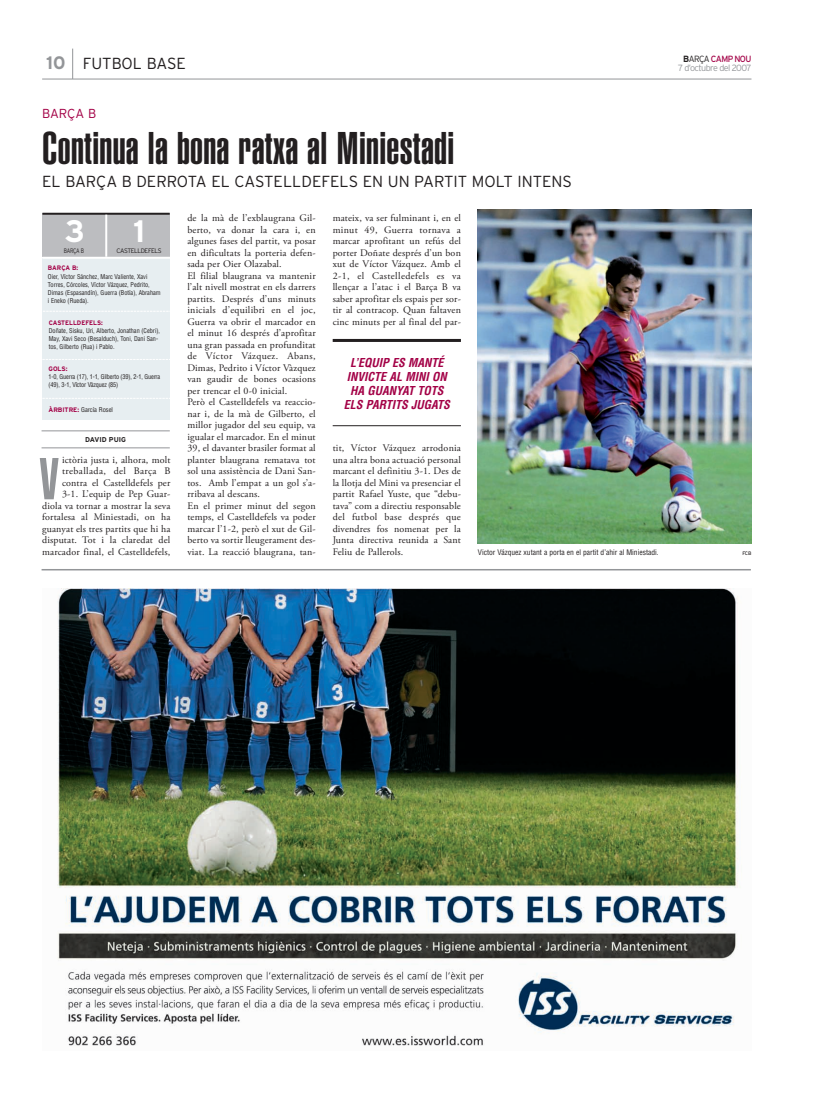
<style>
.page{position:relative;width:822px;height:1107px;background:#fff}
.page>*{position:absolute;margin:0;border:0;box-sizing:border-box;transform-origin:0 0}
.t1{font:58px "Helvetica LT Std Ultra Comp";color:#939598}
.t2{font:45px "Helvetica LT Std Ultra Comp";letter-spacing:.005em;color:#231f20}
.t3{font:700 31px "Interstate";color:#fff}
.t4{font:300 16px "Interstate";color:#231f20}
.t5{font:300 13px "Interstate";color:#a30146}
.t6{font:italic 700 condensed 12px/14px "Helvetica LT Std";color:#a30146;text-align:center}
.t7{font:10px/11.5px "Adobe Garamond Pro";letter-spacing:.015em;color:#231f20;text-align:justify}
.t8{font:300 9px "Interstate";letter-spacing:-.065em;color:#939598}
.t9{font:9px "Interstate";letter-spacing:-.065em;color:#a30146;scale:.95 1}
.t10{font:condensed 7.5px "Helvetica LT Std";color:#231f20}
.t11{font:700 7px "Interstate";color:#231f20}
.t12{font:condensed 6.5px/8px "Helvetica LT Std";color:#231f20;scale:.96 1}
.t13{font:condensed 6.5px/8px "Helvetica LT Std";letter-spacing:-.02em;color:#231f20;scale:.96 1}
.t14{font:700 6.5px "Interstate";color:#a30146;scale:.96 1}
.t15{font:condensed 6.5px "Helvetica LT Std";color:#231f20}
.t16{font:300 6.5px "Interstate";letter-spacing:-.065em;color:#231f20}
.t17{font:300 6.5px "Interstate";letter-spacing:-.065em;color:#231f20;scale:.8 1}
.t18{font:700 6.5px "Interstate";color:#a30146}
.t19{font:5px "Interstate";color:#231f20}
.s1{font-weight:700;color:#231f20}
.s2{font-weight:300;color:#231f20}
.s3{font-weight:700;font-size:18px;color:#939598}
.s4{font-family:"Interstate";font-weight:700;font-stretch:normal;color:#a30146}
</style>
<div class="page">
<img style="left:57px;top:588px;width:683px;height:458px">
<hr style="left:42px;top:569px;width:708px;height:1px;background:#939598">
<img style="left:477px;top:210px;width:274px;height:333px">
<hr style="left:42px;top:447px;width:128px;height:1px;background:#939598">
<hr style="left:42px;top:430px;width:128px;height:1px;background:#939598">
<hr style="left:332px;top:425px;width:129px;height:1px;background:#231f20">
<hr style="left:332px;top:339px;width:129px;height:3px;background:#231f20">
<hr style="left:42px;top:79px;width:709px;height:1px;background:#939598">
<hr style="left:72px;top:49px;width:1px;height:30px;background:#939598">
<div style="left:42px;top:258px;width:128px;height:162px;background:#e7eef1"></div>
<div style="left:42px;top:213px;width:127px;height:43px;background:#bcbdc0"></div>
<hr style="left:42px;top:213px;width:128px;height:2px;background:#231f20">
<hr style="left:42px;top:257px;width:128px;height:2px;background:#fff">
<svg style="left:43px;top:311px;width:126px;height:1px"></svg>
<hr style="left:105px;top:215px;width:2px;height:42px;background:#fff">
<svg style="left:42px;top:359px;width:128px;height:1px"></svg>
<svg style="left:42px;top:398px;width:128px;height:1px"></svg>
<p class="t9" style="left:683px;top:56px;width:73px"><span class="s1">B</span><span class="s2">ARÇA</span> CAMP NOU</p>
<h3 class="t4" style="left:46px;top:54px;width:141px"><span class="s3">10</span> FUTBOL BASE</h3>
<p class="t8" style="left:677px;top:63px;width:75px">7 d’octubre del 2007</p>
<h3 class="t5" style="left:42px;top:105px;width:55px">BARÇA B</h3>
<h2 class="t2" style="left:42px;top:132px;width:413px">Continua la bona ratxa al Miniestadi</h2>
<h3 class="t4" style="left:42px;top:172px;width:531px">EL BARÇA B DERROTA EL CASTELLDEFELS EN UN PARTIT MOLT INTENS</h3>
<h3 class="t3" style="left:65px;top:220px;width:21px">3</h3>
<h3 class="t3" style="left:133px;top:220px;width:13px">1</h3>
<p class="t17" style="left:64px;top:247px;width:27px">BARÇA B</p>
<p class="t16" style="left:116px;top:247px;width:47px">CASTELLDEFELS</p>
<p class="t14" style="left:48px;top:266px;width:33px">BARÇA B:</p>
<p class="t12" style="left:48px;top:273px;width:119px">Oier, Víctor Sánchez, Marc Valiente, Xavi Torres, Córcoles, Víctor Vázquez, Pedrito, Dimas (Espasandín), Guerra (Botía), Abraham i Eneko (Rueda).</p>
<p class="t14" style="left:49px;top:320px;width:58px">CASTELLDEFELS:</p>
<p class="t12" style="left:49px;top:327px;width:117px">Doñate, Sisku, Uri, Alberto, Jonathan (Cebri),<br>May, Xavi Seco (Besalduch), Toni, Dani San&shy;tos, Gilberto (Rua) i Pablo.</p>
<p class="t18" style="left:49px;top:366px;width:21px">GOLS:</p>
<p class="t13" style="left:49px;top:373px;width:118px">1-0, Guerra (17), 1-1, Gilberto (39), 2-1, Guerra (49), 3-1, Víctor Vàzquez (85)</p>
<p class="t15" style="left:49px;top:406px;width:66px"><span class="s4">ÀRBITRE:</span> García Rosel</p>
<p class="t11" style="left:85px;top:437px;width:42px">DAVID PUIG</p>
<p class="t7" style="left:42px;top:455px;width:130px;text-align:right">ictòria justa i, alhora, molt treballada, del Barça B contra el Castelldefels per<br>3-1. L’equip de Pep Guar&shy;diola va tornar a mostrar la seva fortalesa al Miniestadi, on ha guanyat els tres partits que hi ha disputat. Tot i la claredat del marcador final, el Castelldefels,</p>
<h1 class="t1" style="left:40px;top:458px;width:21px">V</h1>
<p class="t7" style="left:187px;top:213px;width:130px;text-align:left">de la mà de l’exblaugrana Gil&shy;berto, va donar la cara i, en algunes fases del partit, va posar en dificultats la porteria defen&shy;sada per Oier Olazabal.<br>El filial blaugrana va mantenir l’alt nivell mostrat en els darrers partits. Després d’uns minuts inicials d’equilibri en el joc,<br>Guerra va obrir el marcador en el minut 16 després d’aprofitar una gran passada en profunditat de Víctor Vázquez. Abans,<br>Dimas, Pedrito i Víctor Vàzquez van gaudir de bones ocasions per trencar el 0-0 inicial.<br>Però el Castelldefels va reaccio&shy;nar i, de la mà de Gilberto, el millor jugador del seu equip, va igualar el marcador. En el minut<br>39, el davanter brasiler format al planter blaugrana rematava tot sol una assistència de Dani San&shy;tos. Amb l’empat a un gol s’a&shy;rribava al descans.<br>En el primer minut del segon temps, el Castelldefels va poder marcar l’1-2, però el xut de Gil&shy;berto va sortir lleugerament des&shy;viat. La reacció blaugrana, tan-</p>
<p class="t7" style="left:332px;top:213px;width:130px">mateix, va ser fulminant i, en el minut 49, Guerra tornava a marcar aprofitant un refús del porter Doñate després d’un bon xut de Víctor Vázquez. Amb el 2-1, el Castelledefels es va llençar a l’atac i el Barça B va saber aprofitar els espais per sor&shy;tir al contracop. Quan faltaven cinc minuts per al final del par-</p>
<p class="t6" style="left:343px;top:356px;width:107px">L’EQUIP ES MANTÉ<br>INVICTE AL MINI ON<br>HA GUANYAT TOTS<br>ELS PARTITS JUGATS</p>
<p class="t7" style="left:332px;top:443px;width:130px">tit, Víctor Vázquez arrodonia una altra bona actuació personal marcant el definitiu 3-1. Des de la llotja del Mini va presenciar el partit Rafael Yuste, que “debu&shy;tava” com a directiu responsable del futbol base després que divendres fos nomenat per la Junta directiva reunida a Sant Feliu de Pallerols.</p>
<p class="t10" style="left:478px;top:549px;width:182px">Victor Vázquez xutant a porta en el partit d’ahir al Miniestadi.</p>
<p class="t19" style="left:742px;top:551px;width:11px">FCB</p>
</div>
